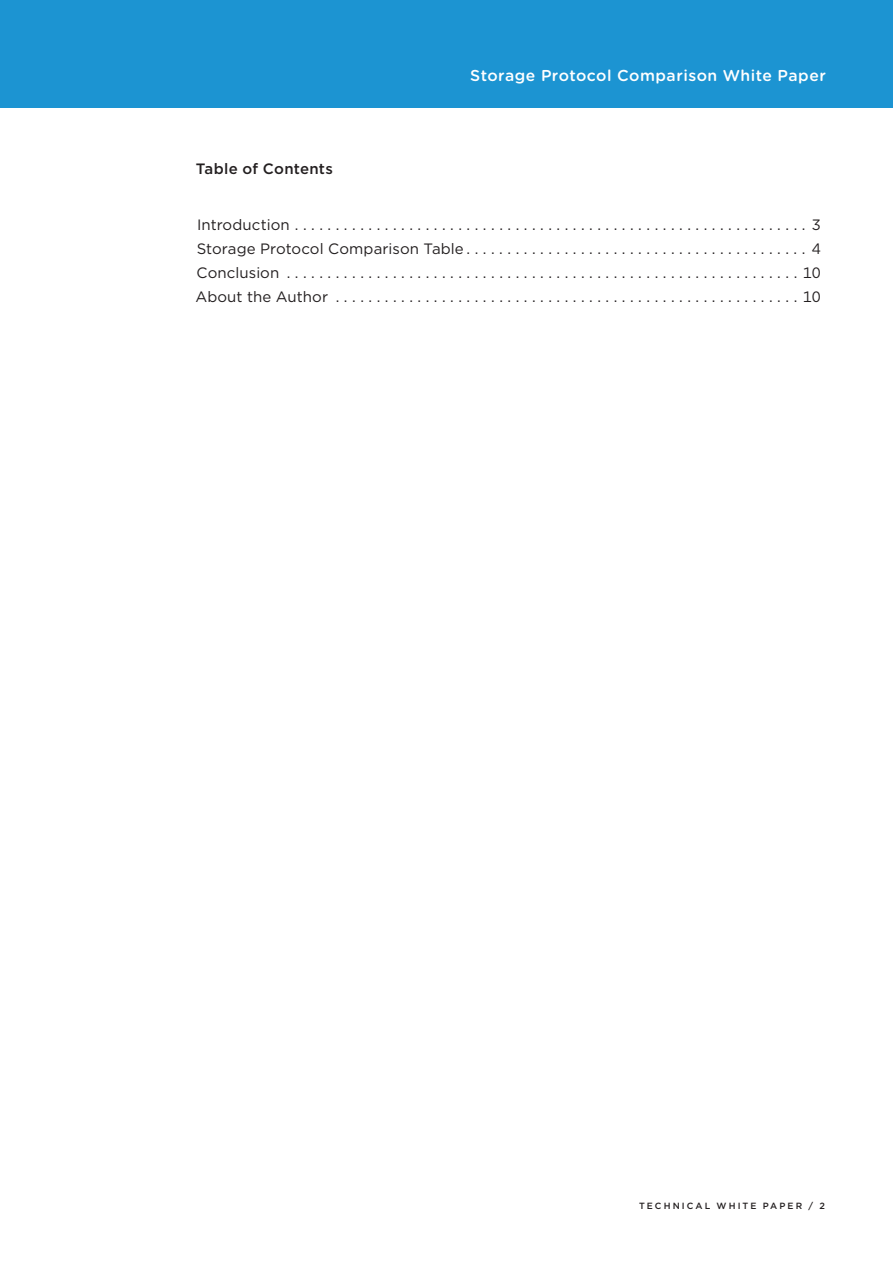
<style>
.page{position:relative;width:893px;height:1263px;background:#fff}
.page>*{position:absolute;margin:0;border:0;box-sizing:border-box;transform-origin:0 0}
.t1{font:500 15.75px "Gotham Rounded";letter-spacing:.03em;color:#fff}
.t2{font:15px/24px "Gotham";letter-spacing:.005em;color:#231f20;text-align:justify}
.t3{font:500 15px "Gotham";letter-spacing:.015em;color:#231f20}
.t4{font:500 9px "Gotham";letter-spacing:.23em;color:#231f20}
</style>
<div class="page">
<div style="left:0;top:0;width:893px;height:108px;background:#1c94d2"></div>
<p class="t3" style="left:196px;top:159px;width:139px">Table of Contents</p>
<p class="t1" style="left:470px;top:64px;width:357px">Storage Protocol Comparison White Paper</p>
<p class="t2" style="left:195px;top:212px;width:627px">Introduction . . . . . . . . . . . . . . . . . . . . . . . . . . . . . . . . . . . . . . . . . . . . . . . . . . . . . . . . . . . . . . . 3<br>Storage Protocol Comparison Table . . . . . . . . . . . . . . . . . . . . . . . . . . . . . . . . . . . . . . . . . . 4<br>Conclusion . . . . . . . . . . . . . . . . . . . . . . . . . . . . . . . . . . . . . . . . . . . . . . . . . . . . . . . . . . . . . . . 10<br>About the Author . . . . . . . . . . . . . . . . . . . . . . . . . . . . . . . . . . . . . . . . . . . . . . . . . . . . . . . . . 10</p>
<p class="t4" style="left:639px;top:1200px;width:187px">TECHNICAL WHITE PAP ER / 2</p>
</div>
